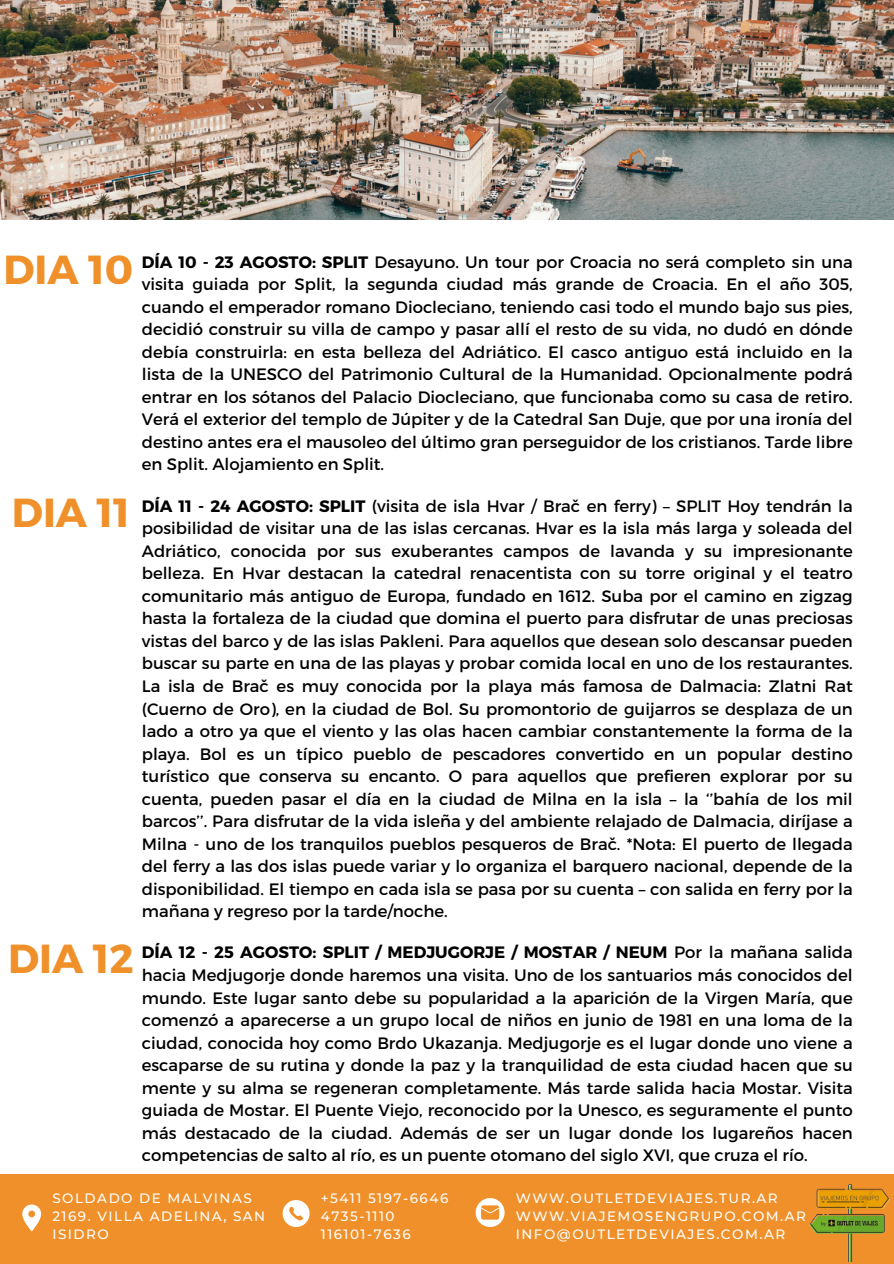
<style>
.page{position:relative;width:894px;height:1264px;background:#fff}
.page>*{position:absolute;margin:0;border:0;box-sizing:border-box;transform-origin:0 0}
.t1{font:700 40.5px "Montserrat";color:#ef902a}
.t2{font:16.5px/22.5px "Montserrat";color:#000;text-align:justify}
.t3{font:500 13.5px/18px "Montserrat";letter-spacing:.11em;color:#fff}
.s1{font-weight:700}
</style>
<div class="page">
<img style="left:0;top:0;width:893px;height:219px">
<div style="left:0;top:1174px;width:893px;height:89px;background:#ef902a"></div>
<svg style="left:22px;top:1204px;width:19px;height:27px"></svg>
<svg style="left:475px;top:1198px;width:29px;height:28px"></svg>
<svg style="left:282px;top:1200px;width:27px;height:26px"></svg>
<img style="left:809px;top:1184px;width:81px;height:77px">
<p class="t1" style="left:3px;top:243px;width:131px">DIA 10</p>
<p class="t2" style="left:142px;top:250px;width:712px"><span class="s1">DÍA 10 - 23 AGOSTO: SPLIT</span> Desayuno. Un tour por Croacia no será completo sin una visita guiada por Split, la segunda ciudad más grande de Croacia. En el año 305, cuando el emperador romano Diocleciano, teniendo casi todo el mundo bajo sus pies, decidió construir su villa de campo y pasar allí el resto de su vida, no dudó en dónde debía construirla: en esta belleza del Adriático. El casco antiguo está incluido en la lista de la UNESCO del Patrimonio Cultural de la Humanidad. Opcionalmente podrá entrar en los sótanos del Palacio Diocleciano, que funcionaba como su casa de retiro.<br>Verá el exterior del templo de Júpiter y de la Catedral San Duje, que por una ironía del destino antes era el mausoleo del último gran perseguidor de los cristianos. Tarde libre en Split. Alojamiento en Split.</p>
<p class="t1" style="left:12px;top:486px;width:119px">DIA 11</p>
<p class="t2" style="left:142px;top:494px;width:712px"><span class="s1">DÍA 11 - 24 AGOSTO: SPLIT</span> (visita de isla Hvar / Brač en ferry) – SPLIT Hoy tendrán la posibilidad de visitar una de las islas cercanas. Hvar es la isla más larga y soleada del Adriático, conocida por sus exuberantes campos de lavanda y su impresionante belleza. En Hvar destacan la catedral renacentista con su torre original y el teatro comunitario más antiguo de Europa, fundado en 1612. Suba por el camino en zigzag hasta la fortaleza de la ciudad que domina el puerto para disfrutar de unas preciosas vistas del barco y de las islas Pakleni. Para aquellos que desean solo descansar pueden buscar su parte en una de las playas y probar comida local en uno de los restaurantes.<br>La isla de Brač es muy conocida por la playa más famosa de Dalmacia: Zlatni Rat (Cuerno de Oro), en la ciudad de Bol. Su promontorio de guijarros se desplaza de un lado a otro ya que el viento y las olas hacen cambiar constantemente la forma de la playa. Bol es un típico pueblo de pescadores convertido en un popular destino turístico que conserva su encanto. O para aquellos que prefieren explorar por su cuenta, pueden pasar el día en la ciudad de Milna en la isla – la ‘’bahía de los mil barcos’’. Para disfrutar de la vida isleña y del ambiente relajado de Dalmacia, diríjase a Milna - uno de los tranquilos pueblos pesqueros de Brač. *Nota: El puerto de llegada del ferry a las dos islas puede variar y lo organiza el barquero nacional, depende de la disponibilidad. El tiempo en cada isla se pasa por su cuenta – con salida en ferry por la mañana y regreso por la tarde/noche.</p>
<p class="t1" style="left:8px;top:932px;width:127px">DIA 12</p>
<p class="t2" style="left:142px;top:940px;width:712px"><span class="s1">DÍA 12 - 25 AGOSTO: SPLIT / MEDJUGORJE / MOSTAR / NEUM</span> Por la mañana salida hacia Medjugorje donde haremos una visita. Uno de los santuarios más conocidos del mundo. Este lugar santo debe su popularidad a la aparición de la Virgen María, que comenzó a aparecerse a un grupo local de niños en junio de 1981 en una loma de la ciudad, conocida hoy como Brdo Ukazanja. Medjugorje es el lugar donde uno viene a escaparse de su rutina y donde la paz y la tranquilidad de esta ciudad hacen que su mente y su alma se regeneran completamente. Más tarde salida hacia Mostar. Visita guiada de Mostar. El Puente Viejo, reconocido por la Unesco, es seguramente el punto más destacado de la ciudad. Además de ser un lugar donde los lugareños hacen competencias de salto al río, es un puente otomano del siglo XVI, que cruza el río.</p>
<p class="t3" style="left:52px;top:1189px;width:214px">SOLDADO DE MALVINAS<br>2169. VILLA ADELINA, SAN<br>ISIDRO</p>
<h2 class="t3" style="left:321px;top:1189px;width:129px">+5411 5197-6646</h2>
<h1 class="t3" style="left:321px;top:1207px;width:75px">4735-1110</h1>
<h2 class="t3" style="left:321px;top:1225px;width:91px">116101-7636</h2>
<h1 class="t3" style="left:515px;top:1189px;width:263px">WWW.OUTLETDEVIAJES.TUR.AR</h1>
<h1 class="t3" style="left:515px;top:1207px;width:291px">WWW.VIAJEMOSENGRUPO.COM.AR</h1>
<h2 class="t3" style="left:515px;top:1225px;width:271px">INFO@OUTLETDEVIAJES.COM.AR</h2>
</div>
